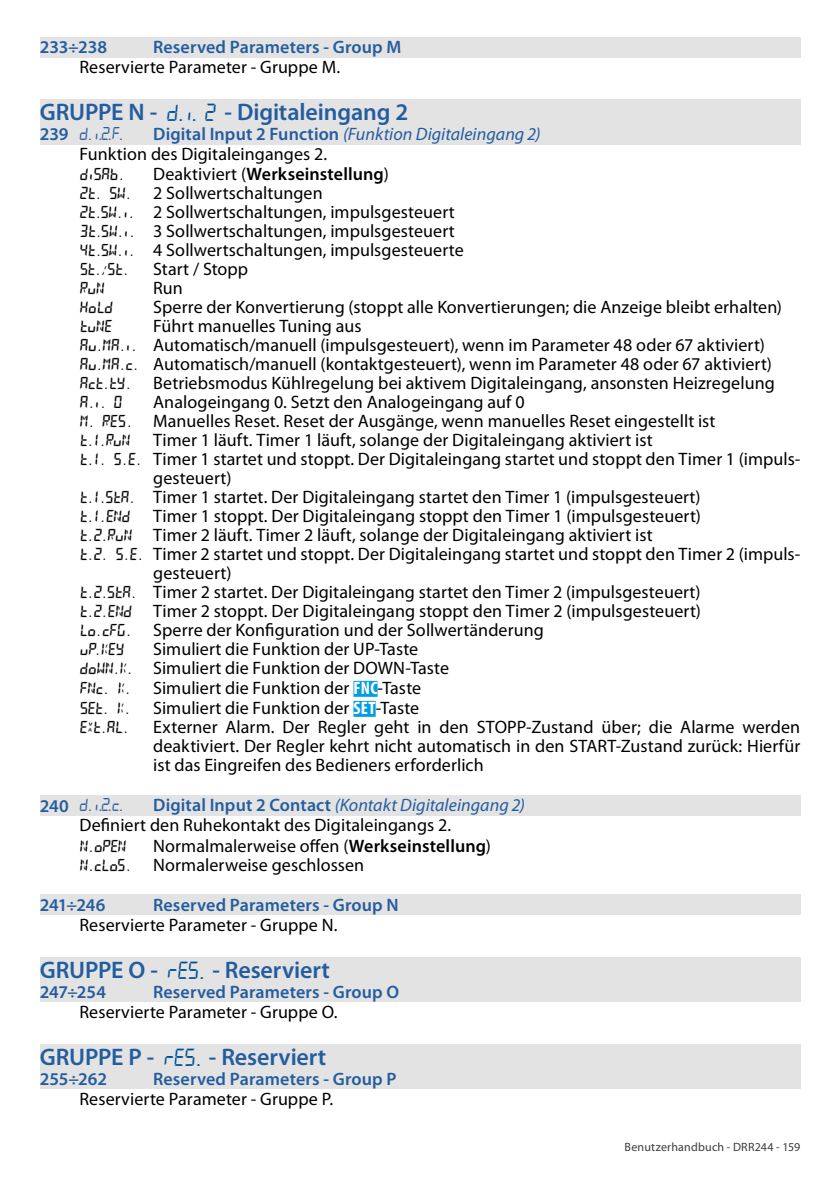
<style>
.page{position:relative;width:840px;height:1191px;background:#fff}
.page>*{position:absolute;margin:0;border:0;box-sizing:border-box;transform-origin:0 0}
.t1{font:600 24px "Myriad Pro";letter-spacing:-.005em;color:#245d9f}
.t2{font:18px/19px "Myriad Pro";letter-spacing:.005em;color:#000}
.t3{font:600 18px "Myriad Pro";letter-spacing:.005em;color:#245d9f}
.t4{font:18px "Pix 7 Segs";color:#245d9f;scale:.95 1}
.t5{font:17px "Pixsys 11 Segs";letter-spacing:-.085em;color:#000}
.t6{font:12px "Myriad Pro";letter-spacing:.02em;color:#3c3c3b}
.s1{font-family:"Pix 7 Segs";font-weight:400;color:#005095}
.s2{font-family:"Myriad Pro";font-weight:600}
.s3{font-weight:600;color:#245d9f}
.s4{font-style:italic;color:#245d9f}
.s5{font-weight:600}
.s6{font-family:"Pixsys 11 Segs";font-size:17px}
.s7{font-weight:700;font-stretch:condensed;color:#fff}
</style>
<div class="page">
<div style="left:40px;top:37px;width:759px;height:21px;background:#e3e3e3"></div>
<div style="left:40px;top:99px;width:759px;height:27px;background:#e3e3e3"></div>
<div style="left:40px;top:124px;width:759px;height:21px;background:#e3e3e3"></div>
<div style="left:353px;top:681px;width:24px;height:16px;background:#009fe3"></div>
<div style="left:353px;top:701px;width:22px;height:16px;background:#009fe3"></div>
<div style="left:40px;top:795px;width:759px;height:21px;background:#e3e3e3"></div>
<div style="left:40px;top:894px;width:759px;height:21px;background:#e3e3e3"></div>
<div style="left:40px;top:956px;width:759px;height:27px;background:#e3e3e3"></div>
<div style="left:40px;top:981px;width:759px;height:21px;background:#e3e3e3"></div>
<div style="left:40px;top:1043px;width:759px;height:27px;background:#e3e3e3"></div>
<div style="left:40px;top:1068px;width:759px;height:21px;background:#e3e3e3"></div>
<p class="t3" style="left:40px;top:37px;width:69px">233÷238</p>
<p class="t3" style="left:153px;top:37px;width:249px">Reserved Parameters - Group M</p>
<p class="t2" style="left:79px;top:58px;width:262px">Reservierte Parameter - Gruppe M.</p>
<h1 class="t1" style="left:40px;top:99px;width:370px">GRUPPE N - <span class="s1">D.I. 2</span> - Digitaleingang 2</h1>
<p class="t4" style="left:40px;top:123px;width:89px"><span class="s2">239</span> D.I.2.F.</p>
<p class="t2" style="left:79px;top:125px;width:462px;line-height:20px;text-indent:74px"><span class="s3">Digital Input 2 Function</span> <span class="s4">(Funktion Digitaleingang 2)<br></span>Funktion des Digitaleinganges 2.</p>
<p class="t5" style="left:79px;top:164px;width:48px">DISAB.</p>
<p class="t2" style="left:79px;top:165px;width:385px;text-indent:74px">Deaktiviert (<span class="s5">Werkseinstellung</span>)<br><span class="s6">2T. SW.</span> 2 Sollwertschaltungen<br><span class="s6">2T.SW.I.</span> 2 Sollwertschaltungen, impulsgesteuert <span class="s6">3T.SW.I.</span> 3 Sollwertschaltungen, impulsgesteuert <span class="s6">4T.SW.I.</span> 4 Sollwertschaltungen, impulsgesteuerte</p>
<p class="t5" style="left:79px;top:259px;width:52px">ST./ST.</p>
<p class="t2" style="left:153px;top:260px;width:96px">Start / Stopp</p>
<p class="t5" style="left:79px;top:278px;width:27px">RUN</p>
<p class="t2" style="left:153px;top:279px;width:31px">Run</p>
<p class="t5" style="left:79px;top:297px;width:35px">HOLD</p>
<p class="t2" style="left:153px;top:298px;width:630px">Sperre der Konvertierung (stoppt alle Konvertierungen; die Anzeige bleibt erhalten)</p>
<p class="t5" style="left:79px;top:316px;width:36px">TUNE</p>
<p class="t2" style="left:79px;top:317px;width:696px;text-indent:74px">Führt manuelles Tuning aus<br><span class="s6">AU.MA.I.</span> Automatisch/manuell (impulsgesteuert), wenn im Parameter 48 oder 67 aktiviert)<br><span class="s6">AU.MA.C.</span> Automatisch/manuell (kontaktgesteuert), wenn im Parameter 48 oder 67 aktiviert)<br><span class="s6">ACT.TY.</span> Betriebsmodus Kühlregelung bei aktivem Digitaleingang, ansonsten Heizregelung</p>
<p class="t5" style="left:79px;top:392px;width:45px">A.I. 0</p>
<p class="t2" style="left:153px;top:393px;width:372px">Analogeingang 0. Setzt den Analogeingang auf 0</p>
<p class="t2" style="left:79px;top:412px;width:637px"><span class="s6">M. RES.</span> Manuelles Reset. Reset der Ausgänge, wenn manuelles Reset eingestellt ist</p>
<p class="t2" style="left:79px;top:431px;width:574px"><span class="s6">T.1.RUN</span> Timer 1 läuft. Timer 1 läuft, solange der Digitaleingang aktiviert ist</p>
<p class="t2" style="left:79px;top:450px;width:722px"><span class="s6">T.1. S.E.</span> Timer 1 startet und stoppt. Der Digitaleingang startet und stoppt den Timer 1 (impuls-</p>
<p class="t2" style="left:153px;top:469px;width:80px">gesteuert)</p>
<p class="t2" style="left:79px;top:488px;width:622px"><span class="s6">T.1.STA.</span> Timer 1 startet. Der Digitaleingang startet den Timer 1 (impulsgesteuert)</p>
<p class="t5" style="left:79px;top:506px;width:53px">T.1.END</p>
<p class="t2" style="left:153px;top:507px;width:549px">Timer 1 stoppt. Der Digitaleingang stoppt den Timer 1 (impulsgesteuert)</p>
<p class="t2" style="left:79px;top:526px;width:574px"><span class="s6">T.2.RUN</span> Timer 2 läuft. Timer 2 läuft, solange der Digitaleingang aktiviert ist</p>
<p class="t2" style="left:79px;top:545px;width:722px"><span class="s6">T.2. S.E.</span> Timer 2 startet und stoppt. Der Digitaleingang startet und stoppt den Timer 2 (impuls-</p>
<p class="t2" style="left:153px;top:564px;width:80px">gesteuert)</p>
<p class="t2" style="left:79px;top:583px;width:622px"><span class="s6">T.2.STA.</span> Timer 2 startet. Der Digitaleingang startet den Timer 2 (impulsgesteuert)</p>
<p class="t2" style="left:79px;top:602px;width:622px"><span class="s6">T.2.END</span> Timer 2 stoppt. Der Digitaleingang stoppt den Timer 2 (impulsgesteuert)</p>
<p class="t2" style="left:79px;top:621px;width:465px"><span class="s6">LO.CFG.</span> Sperre der Konfiguration und der Sollwertänderung</p>
<p class="t5" style="left:79px;top:639px;width:47px">UP.KEY</p>
<p class="t2" style="left:79px;top:640px;width:371px;line-height:19.6px;text-indent:74px">Simuliert die Funktion der UP-Taste <span class="s6">DOWN.K.</span> Simuliert die Funktion der DOWN-Taste <span class="s6">FNC. K.</span> Simuliert die Funktion der <span class="s7">FNC</span>-Taste <span class="s6">SET. K.</span> Simuliert die Funktion der <span class="s7">SET</span>-Taste</p>
<p class="t5" style="left:79px;top:717px;width:52px">EXT.AL.</p>
<p class="t2" style="left:153px;top:718px;width:648px;text-align:justify">Externer Alarm. Der Regler geht in den STOPP-Zustand über; die Alarme werden deaktiviert. Der Regler kehrt nicht automatisch in den START-Zustand zurück: Hierfür ist das Eingreifen des Bedieners erforderlich</p>
<p class="t4" style="left:40px;top:794px;width:89px"><span class="s2">240</span> D.I.2.C.</p>
<p class="t2" style="left:79px;top:796px;width:446px;line-height:20px;text-indent:74px"><span class="s3">Digital Input 2 Contact</span> <span class="s4">(Kontakt Digitaleingang 2)<br></span>Definiert den Ruhekontakt des Digitaleingangs 2.</p>
<p class="t5" style="left:79px;top:835px;width:49px">N.OPEN</p>
<p class="t2" style="left:79px;top:836px;width:413px;text-indent:74px">Normalmalerweise offen (<span class="s5">Werkseinstellung</span>)<br><span class="s6">N.CLOS.</span> Normalerweise geschlossen</p>
<p class="t3" style="left:40px;top:894px;width:67px">241÷246</p>
<p class="t3" style="left:153px;top:894px;width:247px">Reserved Parameters - Group N</p>
<p class="t2" style="left:79px;top:915px;width:259px">Reservierte Parameter - Gruppe N.</p>
<h1 class="t1" style="left:40px;top:956px;width:291px">GRUPPE O - <span class="s1">RES.</span> - Reserviert</h1>
<p class="t3" style="left:40px;top:981px;width:68px">247÷254</p>
<p class="t3" style="left:153px;top:981px;width:247px">Reserved Parameters - Group O</p>
<p class="t2" style="left:79px;top:1002px;width:259px">Reservierte Parameter - Gruppe O.</p>
<h1 class="t1" style="left:40px;top:1043px;width:288px">GRUPPE P - <span class="s1">RES.</span> - Reserviert</h1>
<p class="t3" style="left:40px;top:1068px;width:69px">255÷262</p>
<p class="t3" style="left:153px;top:1068px;width:245px">Reserved Parameters - Group P</p>
<p class="t2" style="left:79px;top:1089px;width:255px">Reservierte Parameter - Gruppe P.</p>
<p class="t6" style="left:624px;top:1140px;width:177px">Benutzerhandbuch - DRR244 - 159</p>
</div>
